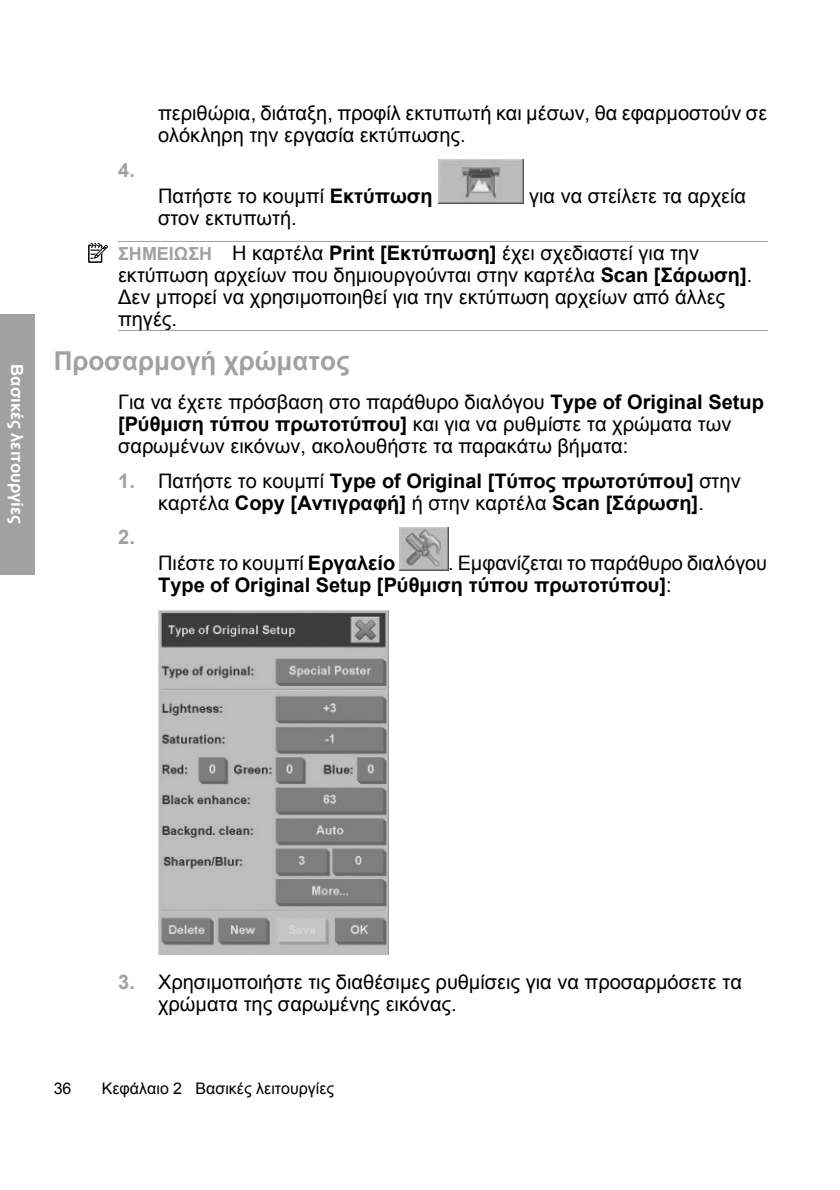
<style>
.page{position:relative;width:840px;height:1190px;background:#fff}
.page>*{position:absolute;margin:0;border:0;box-sizing:border-box;transform-origin:0 0}
.t1{font:700 26px "Arial";color:#a1a1a1}
.t2{font:20px/22px "Arial";color:#000}
.t3{font:700 20px/22px "Arial";color:#000;text-align:center}
.t4{font:700 20px "Arial";color:#a1a1a1}
.t5{font:700 16.8px "Arial";color:#fff}
.t6{font:16px "Arial";color:#000}
.s1{font-weight:700}
.s2{font-weight:700;font-size:18px;color:#a1a1a1}
.s3{color:#a1a1a1}
.s4{font-weight:400}
.s5{font-weight:700;color:#a1a1a1}
</style>
<div class="page">
<img style="left:438px;top:160px;width:86px;height:43px">
<div style="left:88px;top:245px;width:14px;height:18px;border:2px solid #000"></div>
<svg style="left:90px;top:243px;width:18px;height:17px"></svg>
<hr style="left:118px;top:241px;width:30px;height:1px;background:#a1a1a1">
<hr style="left:118px;top:330px;width:30px;height:1px;background:#a1a1a1">
<hr style="left:148px;top:241px;width:619px;height:1px;background:#a1a1a1">
<hr style="left:148px;top:330px;width:619px;height:1px;background:#a1a1a1">
<img style="left:400px;top:527px;width:48px;height:43px">
<img style="left:158px;top:610px;width:231px;height:345px">
<div style="left:0;top:314px;width:35px;height:260px;background:#a1a1a1"></div>
<p class="t5" style="left:26px;top:364px;width:161px;rotate:90deg">Βασικές λειτουργίες</p>
<p class="t4" style="left:118px;top:158px;width:18px">4.</p>
<p class="t2" style="left:158px;top:102px;width:611px">περιθώρια, διάταξη, προφίλ εκτυπωτή και μέσων, θα εφαρμοστούν σε ολόκληρη την εργασία εκτύπωσης.</p>
<p class="t2" style="left:158px;top:185px;width:276px">Πατήστε το κουμπί <span class="s1">Εκτύπωση</span></p>
<p class="t2" style="left:529px;top:185px;width:218px">για να στείλετε τα αρχεία</p>
<p class="t2" style="left:118px;top:200px;width:582px;line-height:35px;text-indent:40px">στον εκτυπωτή.<br><span class="s2">ΣΗΜΕΙΩΣΗ</span> Η καρτέλα <span class="s1">Print [Εκτύπωση]</span> έχει σχεδιαστεί για την</p>
<p class="t2" style="left:118px;top:264px;width:636px">εκτύπωση αρχείων που δημιουργούνται στην καρτέλα <span class="s1">Scan [Σάρωση]</span>.<br>Δεν μπορεί να χρησιμοποιηθεί για την εκτύπωση αρχείων από άλλες πηγές.</p>
<h1 class="t1" style="left:54px;top:347px;width:297px">Προσαρμογή χρώματος</h1>
<p class="t2" style="left:118px;top:391px;width:647px">Για να έχετε πρόσβαση στο παράθυρο διαλόγου <span class="s1">Type of Original Setup [Ρύθμιση τύπου πρωτοτύπου]</span> και για να ρυθμίστε τα χρώματα των σαρωμένων εικόνων, ακολουθήστε τα παρακάτω βήματα:</p>
<p class="t3" style="left:118px;top:470px;width:624px"><span class="s3">1.</span> <span class="s4">Πατήστε το κουμπί</span> Type of Original [Τύπος πρωτοτύπου] <span class="s4">στην καρτέλα</span> Copy [Αντιγραφή] <span class="s4">ή στην καρτέλα</span> Scan [Σάρωση]<span class="s4">.</span></p>
<p class="t4" style="left:118px;top:526px;width:18px">2.</p>
<p class="t2" style="left:158px;top:552px;width:239px">Πιέστε το κουμπί <span class="s1">Εργαλείο</span></p>
<p class="t3" style="left:158px;top:552px;width:611px;text-align:left;text-indent:290px"><span class="s4">. Εμφανίζεται το παράθυρο διαλόγου<br></span>Type of Original Setup [Ρύθμιση τύπου πρωτοτύπου]<span class="s4">:</span></p>
<p class="t2" style="left:158px;top:972px;width:585px;text-indent:-40px"><span class="s5">3.</span> Χρησιμοποιήστε τις διαθέσιμες ρυθμίσεις για να προσαρμόσετε τα χρώματα της σαρωμένης εικόνας.</p>
<p class="t6" style="left:54px;top:1080px;width:19px">36</p>
<p class="t6" style="left:102px;top:1080px;width:234px">Κεφάλαιο 2 Βασικές λειτουργίες</p>
</div>
